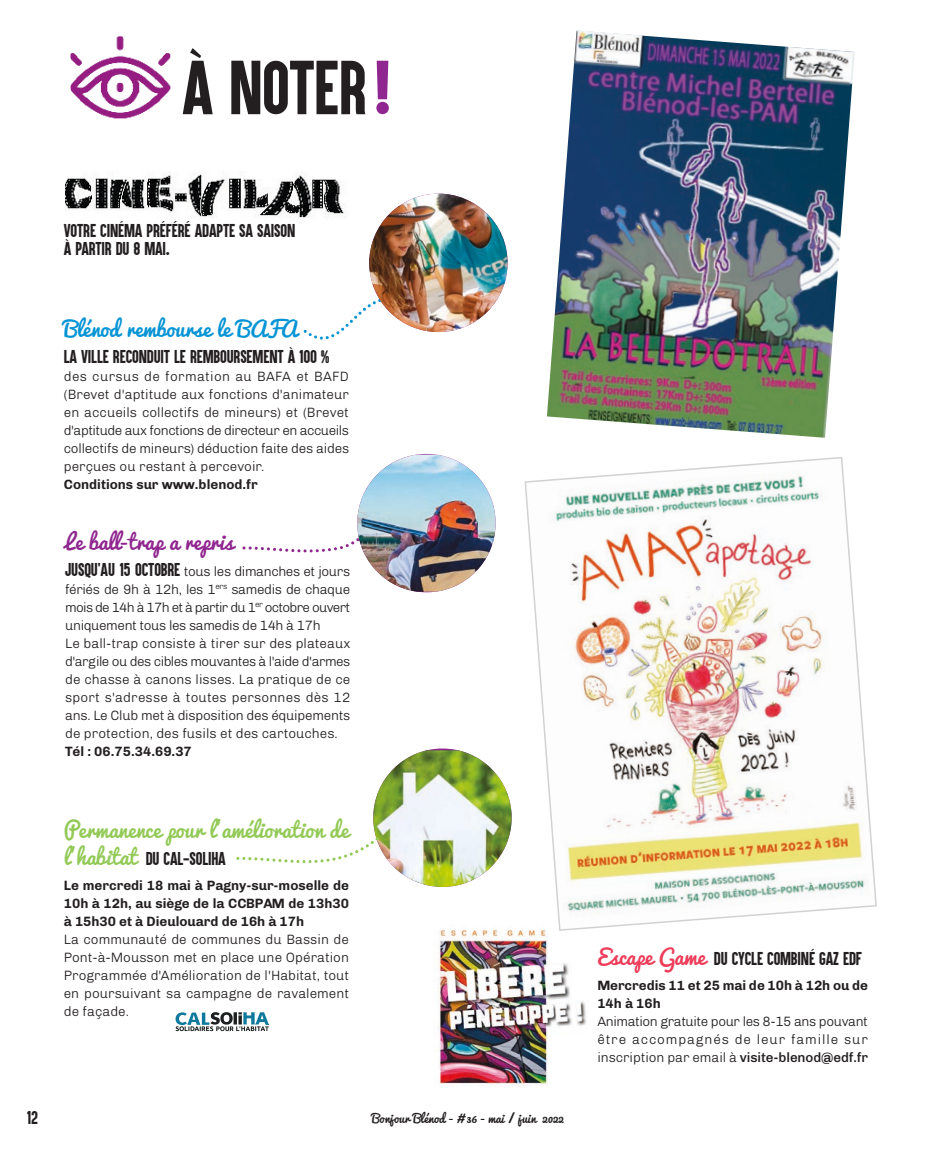
<style>
.page{position:relative;width:936px;height:1149px;background:#fff}
.page>*{position:absolute;margin:0;border:0;box-sizing:border-box;transform-origin:0 0}
.t1{font:61.5px "Aku&Kamu";letter-spacing:-.01em;color:#231f20}
.t2{font:21px "Pacifico";color:#93ca57}
.t3{font:21px "Pacifico";color:#0694d5}
.t4{font:21px "Pacifico";color:#90268f}
.t5{font:15px/18px "Aku&Kamu";letter-spacing:-.01em;color:#231f20}
.t6{font:300 13.5px/18px "Chivo";color:#231f20;text-align:justify}
.t7{font:300 13.5px/18px "Chivo";letter-spacing:-.02em;color:#231f20}
.t8{font:700 13.5px/18px "Chivo";color:#231f20;text-align:justify}
.t9{font:12px "Pacifico";color:#231f20}
.s1{color:#90268f}
.s2{font-family:"Aku&Kamu";font-weight:400;font-size:15px}
.s3{font-family:"Pacifico";font-size:21px;color:#93ca57}
.s4{font-family:"Pacifico";font-size:21px;color:#ee3c5a}
.s5{font-weight:500}
</style>
<div class="page">
<img style="left:70px;top:36px;width:101px;height:83px">
<svg style="left:175px;top:1012px;width:94px;height:19px"></svg>
<img style="left:65px;top:172px;width:281px;height:46px">
<img style="left:373px;top:749px;width:138px;height:137px">
<img style="left:547px;top:31px;width:307px;height:406px">
<img style="left:438px;top:929px;width:148px;height:157px">
<svg style="left:304px;top:304px;width:65px;height:35px"></svg>
<img style="left:369px;top:193px;width:138px;height:139px">
<svg style="left:242px;top:538px;width:115px;height:14px"></svg>
<img style="left:357px;top:454px;width:138px;height:137px">
<svg style="left:236px;top:837px;width:142px;height:25px"></svg>
<img style="left:524px;top:457px;width:352px;height:473px">
<h1 class="t1" style="left:182px;top:57px;width:211px">À NOTER<span class="s1">!</span></h1>
<p class="t5" style="left:64px;top:222px;width:233px">VOTRE CINÉMA PRÉFÉRÉ ADAPTE SA SAISON<br>À PARTIR DU 8 MAI.</p>
<h2 class="t3" style="left:64px;top:317px;width:235px">Blénod rembourse le BAFA</h2>
<p class="t5" style="left:64px;top:348px;width:267px">LA VILLE RECONDUIT LE REMBOURSEMENT À 100 %</p>
<p class="t6" style="left:64px;top:368px;width:287px">des cursus de formation au BAFA et BAFD (Brevet d'aptitude aux fonctions d'animateur en accueils collectifs de mineurs) et (Brevet d'aptitude aux fonctions de directeur en accueils collectifs de mineurs) déduction faite des aides perçues ou restant à percevoir.</p>
<p class="t8" style="left:64px;top:476px;width:195px">Conditions sur www.blenod.fr</p>
<h2 class="t4" style="left:65px;top:530px;width:170px">Le ball-trap a repris</h2>
<p class="t7" style="left:65px;top:563px;width:287px"><span class="s2">JUSQU'AU 15 OCTOBRE</span> tous les dimanches et jours fériés de 9h à 12h, les 1<sup>ers</sup> samedis de chaque mois de 14h à 17h et à partir du 1<sup>er</sup> octobre ouvert uniquement tous les samedis de 14h à 17h<br>Le ball-trap consiste à tirer sur des plateaux d'argile ou des cibles mouvantes à l'aide d'armes de chasse à canons lisses. La pratique de ce sport s'adresse à toutes personnes dès 12 ans. Le Club met à disposition des équipements de protection, des fusils et des cartouches.</p>
<p class="t8" style="left:65px;top:743px;width:128px">Tél : 06.75.34.69.37</p>
<h2 class="t2" style="left:64px;top:817px;width:286px">Permanence pour l’amélioration de</h2>
<p class="t5" style="left:64px;top:850px;width:164px"><span class="s3">l’habitat</span> DU CAL-SOLIHA</p>
<p class="t8" style="left:64px;top:877px;width:286px">Le mercredi 18 mai à Pagny-sur-moselle de 10h à 12h, au siège de la CCBPAM de 13h30 à 15h30 et à Dieulouard de 16h à 17h</p>
<p class="t6" style="left:64px;top:931px;width:287px">La communauté de communes du Bassin de Pont-à-Mousson met en place une Opération Programmée d'Amélioration de l'Habitat, tout en poursuivant sa campagne de ravalement de façade.</p>
<p class="t5" style="left:27px;top:1108px;width:12px">12</p>
<p class="t9" style="left:372px;top:1111px;width:193px">Bonjour Blénod - # 36 - mai / juin 2022</p>
<p class="t5" style="left:597px;top:950px;width:266px"><span class="s4">Escape Game</span> DU CYCLE COMBINÉ GAZ EDF</p>
<p class="t8" style="left:597px;top:977px;width:272px">Mercredis 11 et 25 mai de 10h à 12h ou de<br>14h à 16h</p>
<p class="t6" style="left:597px;top:1013px;width:272px">Animation gratuite pour les 8-15 ans pouvant être accompagnés de leur famille sur inscription par email à <span class="s5">visite-blenod@edf.fr</span></p>
</div>
